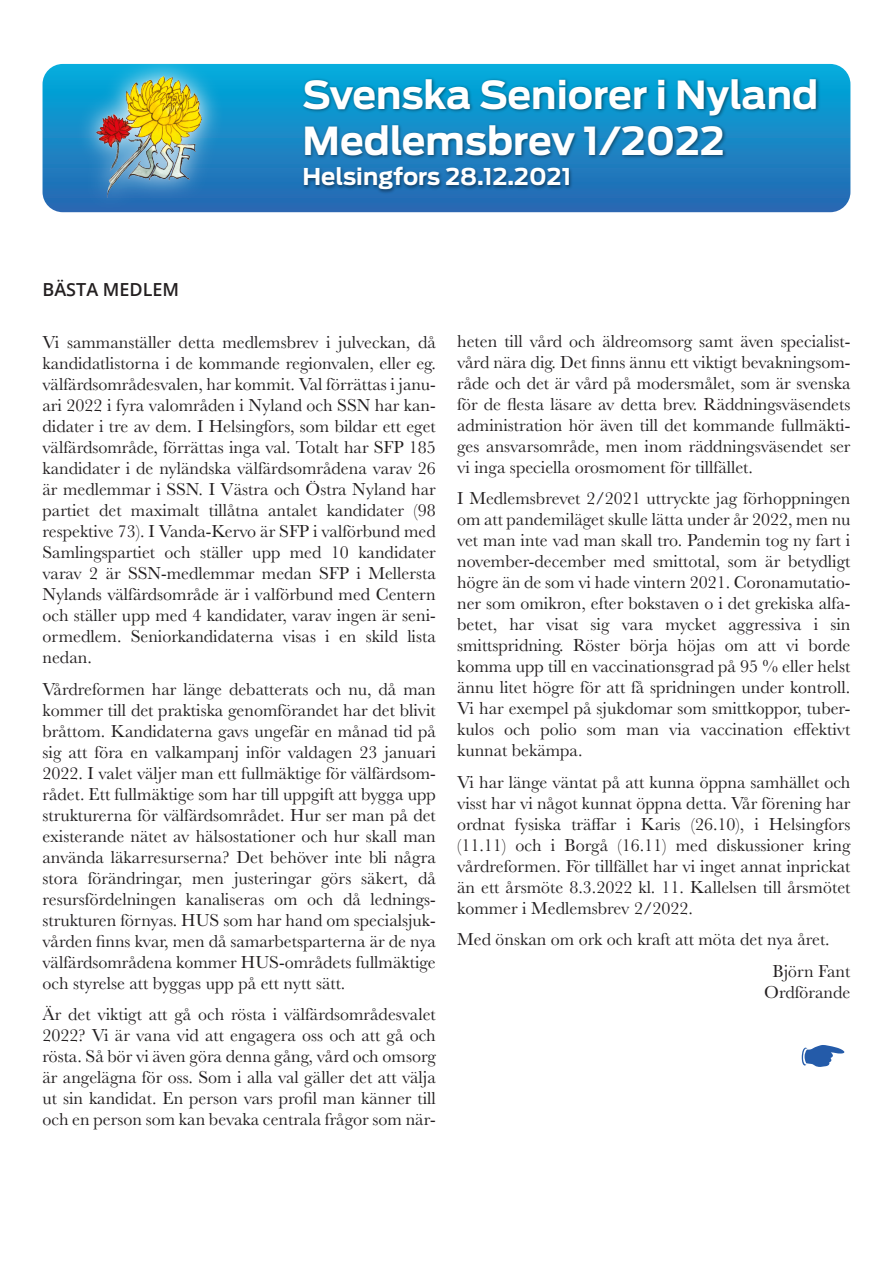
<style>
.page{position:relative;width:893px;height:1263px;background:#fff}
.page>*{position:absolute;margin:0;border:0;box-sizing:border-box;transform-origin:0 0}
.t1{font:700 38.4px/46px "Antenna";color:#fff}
.t2{font:700 22.95px "Antenna";color:#fff}
.t3{font:18px/21px "Baskerville";color:#231f20;text-align:justify}
.t4{font:600 18px "Open Sans";color:#231f20}
</style>
<div class="page">
<div style="left:43px;top:64px;width:807px;height:148px;background:linear-gradient(to bottom,#01addd,#2a66b1);border-radius:20px"></div>
<img style="left:302px;top:76px;width:519px;height:119px">
<img style="left:74px;top:63px;width:151px;height:150px">
<img style="left:97px;top:75px;width:104px;height:122px">
<p class="t4" style="left:43px;top:282px;width:138px">BÄSTA MEDLEM</p>
<h1 class="t1" style="left:302px;top:74px;width:517px">Svenska Seniorer i Nyland<br>Medlemsbrev 1/2022</h1>
<p class="t2" style="left:302px;top:167px;width:270px">Helsingfors 28.12.2021</p>
<p class="t3" style="left:43px;top:332px;width:395px">Vi sammanställer detta medlemsbrev i julveckan, då kandidatlistorna i de kommande regionvalen, eller eg. välfärdsområdesvalen, har kommit. Val förrättas i janu‐ ari 2022 i fyra valområden i Nyland och SSN har kan‐ didater i tre av dem. I Helsingfors, som bildar ett eget välfärdsområde, förrättas inga val. Totalt har SFP 185 kandidater i de nyländska välfärdsområdena varav 26 är medlemmar i SSN. I Västra och Östra Nyland har partiet det maximalt tillåtna antalet kandidater (98 respektive 73). I Vanda-Kervo är SFP i valförbund med Samlingspartiet och ställer upp med 10 kandidater varav 2 är SSN-medlemmar medan SFP i Mellersta Nylands välfärdsområde är i valförbund med Centern och ställer upp med 4 kandidater, varav ingen är seni‐ ormedlem. Seniorkandidaterna visas i en skild lista nedan.</p>
<p class="t3" style="left:43px;top:678px;width:395px">Vårdreformen har länge debatterats och nu, då man kommer till det praktiska genomförandet har det blivit bråttom. Kandidaterna gavs ungefär en månad tid på sig att föra en valkampanj inför valdagen 23 januari 2022. I valet väljer man ett fullmäktige för välfärdsom‐ rådet. Ett fullmäktige som har till uppgift att bygga upp strukturerna för välfärdsområdet. Hur ser man på det existerande nätet av hälsostationer och hur skall man använda läkarresurserna? Det behöver inte bli några stora förändringar, men justeringar görs säkert, då resursfördelningen kanaliseras om och då lednings‐ strukturen förnyas. HUS som har hand om specialsjuk‐ vården finns kvar, men då samarbetsparterna är de nya välfärdsområdena kommer HUS-områdets fullmäktige och styrelse att byggas upp på ett nytt sätt.</p>
<p class="t3" style="left:43px;top:1004px;width:395px">Är det viktigt att gå och rösta i välfärdsområdesvalet 2022? Vi är vana vid att engagera oss och att gå och rösta. Så bör vi även göra denna gång, vård och omsorg är angelägna för oss. Som i alla val gäller det att välja ut sin kandidat. En person vars profil man känner till och en person som kan bevaka centrala frågor som när‐</p>
<p class="t3" style="left:457px;top:330px;width:395px">heten till vård och äldreomsorg samt även specialist‐ vård nära dig. Det finns ännu ett viktigt bevakningsom‐ råde och det är vård på modersmålet, som är svenska för de flesta läsare av detta brev. Räddningsväsendets administration hör även till det kommande fullmäkti‐ ges ansvarsområde, men inom räddningsväsendet ser vi inga speciella orosmoment för tillfället.</p>
<p class="t3" style="left:457px;top:488px;width:395px">I Medlemsbrevet 2/2021 uttryckte jag förhoppningen om att pandemiläget skulle lätta under år 2022, men nu vet man inte vad man skall tro. Pandemin tog ny fart i november-december med smittotal, som är betydligt högre än de som vi hade vintern 2021. Coronamutatio‐ ner som omikron, efter bokstaven o i det grekiska alfa‐ betet, har visat sig vara mycket aggressiva i sin smittspridning. Röster börja höjas om att vi borde komma upp till en vaccinationsgrad på 95 % eller helst ännu litet högre för att få spridningen under kontroll.<br>Vi har exempel på sjukdomar som smittkoppor, tuber‐ kulos och polio som man via vaccination effektivt kunnat bekämpa.</p>
<p class="t3" style="left:457px;top:771px;width:395px">Vi har länge väntat på att kunna öppna samhället och visst har vi något kunnat öppna detta. Vår förening har ordnat fysiska träffar i Karis (26.10), i Helsingfors (11.11) och i Borgå (16.11) med diskussioner kring vårdreformen. För tillfället har vi inget annat inprickat än ett årsmöte 8.3.2022 kl. 11. Kallelsen till årsmötet kommer i Medlemsbrev 2/2022.</p>
<p class="t3" style="left:773px;top:924px;width:79px;line-height:31.5px;text-indent:-315px">Med önskan om ork och kraft att möta det nya året.<br>Björn Fant</p>
<p class="t3" style="left:764px;top:981px;width:88px">Ordförande</p>
</div>
